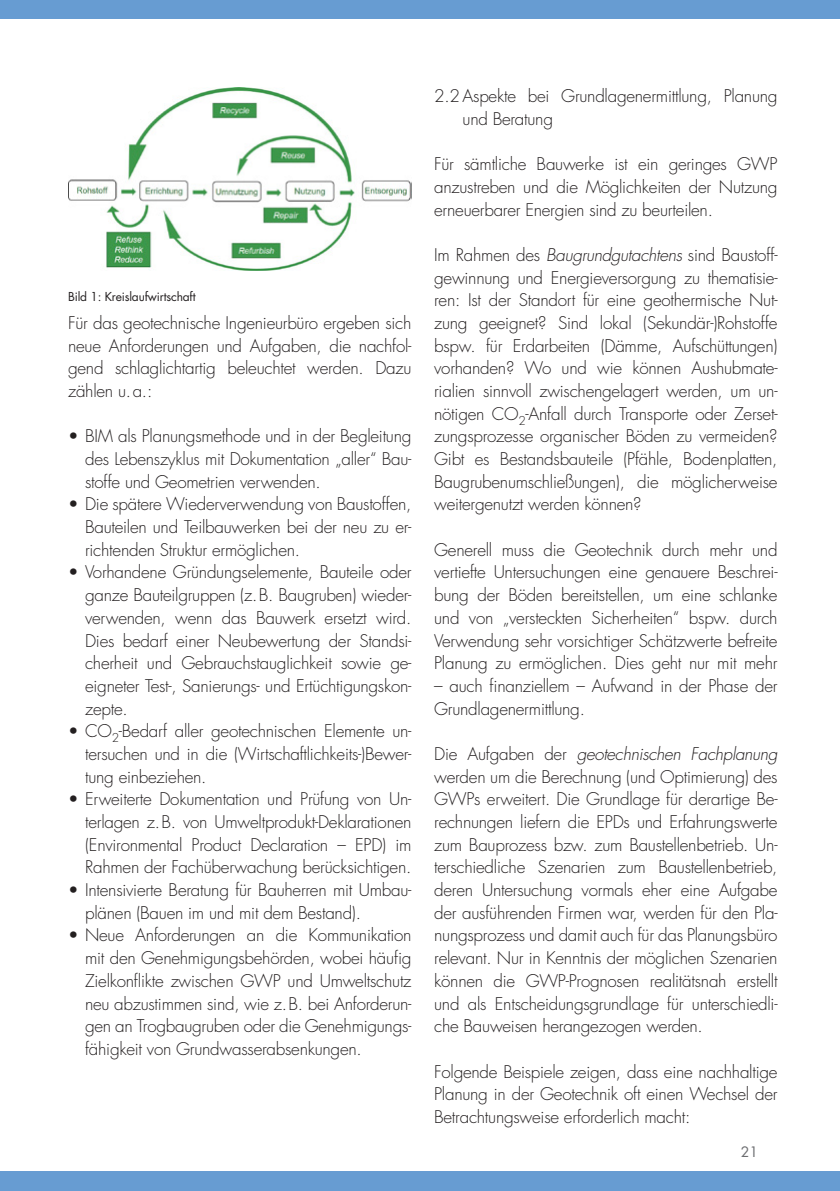
<style>
.page{position:relative;width:840px;height:1191px;background:#fff}
.page>*{position:absolute;margin:0;border:0;box-sizing:border-box;transform-origin:0 0}
.t1{font:300 17px/22.6px "Futura Std";letter-spacing:-.015em;color:#231f20;text-align:justify}
.t2{font:14px "Futura Std";color:#6c6d70}
.t3{font:12px "Futura Std";letter-spacing:-.015em;color:#231f20}
.s1{font-style:italic}
</style>
<div class="page">
<div style="left:0;top:1171px;width:839px;height:20px;background:#679cd2"></div>
<div style="left:0;top:0;width:839px;height:19px;background:#679cd2"></div>
<img style="left:68px;top:88px;width:343px;height:182px">
<p class="t3" style="left:68px;top:288px;width:129px">Bild 1: Kreislaufwirtschaft</p>
<p class="t1" style="left:68px;top:312px;width:344px">Für das geotechnische Ingenieurbüro ergeben sich neue Anforderungen und Aufgaben, die nachfol&shy;gend schlaglichtartig beleuchtet werden. Dazu zählen u.a.:</p>
<p class="t1" style="left:85px;top:425px;width:328px;text-indent:-17px">• BIM als Planungsmethode und in der Begleitung des Lebenszyklus mit Dokumentation „aller“ Bau&shy;stoffe und Geometrien verwenden.</p>
<p class="t1" style="left:85px;top:493px;width:327px;text-indent:-17px">• Die spätere Wiederverwendung von Baustoffen, Bauteilen und Teilbauwerken bei der neu zu er&shy;richtenden Struktur ermöglichen.</p>
<p class="t1" style="left:85px;top:561px;width:328px;text-indent:-17px">• Vorhandene Gründungselemente, Bauteile oder ganze Bauteilgruppen (z.B. Baugruben) wieder&shy;verwenden, wenn das Bauwerk ersetzt wird.<br>Dies bedarf einer Neubewertung der Standsi&shy;cherheit und Gebrauchstauglichkeit sowie ge&shy;eigneter Test-, Sanierungs- und Ertüchtigungskon&shy;zepte.</p>
<p class="t1" style="left:85px;top:720px;width:327px;text-indent:-17px">• CO<sub>2</sub>-Bedarf aller geotechnischen Elemente un&shy;tersuchen und in die (Wirtschaftlichkeits-)Bewer&shy;tung einbeziehen.</p>
<p class="t1" style="left:85px;top:788px;width:328px;text-indent:-17px">• Erweiterte Dokumentation und Prüfung von Un&shy;terlagen z.B. von Umweltprodukt-Deklarationen (Environmental Product Declaration – EPD) im Rahmen der Fachüberwachung berücksichtigen.</p>
<p class="t1" style="left:85px;top:879px;width:327px;text-indent:-17px">• Intensivierte Beratung für Bauherren mit Umbau&shy;plänen (Bauen im und mit dem Bestand).</p>
<p class="t1" style="left:85px;top:924px;width:328px;text-indent:-17px">• Neue Anforderungen an die Kommunikation mit den Genehmigungsbehörden, wobei häufig Zielkonflikte zwischen GWP und Umweltschutz neu abzustimmen sind, wie z.B. bei Anforderun&shy;gen an Trogbaugruben oder die Genehmigungs&shy;fähigkeit von Grundwasserabsenkungen.</p>
<p class="t1" style="left:462px;top:85px;width:316px;text-indent:-28px">2.2 Aspekte bei Grundlagenermittlung, Planung und Beratung</p>
<p class="t1" style="left:434px;top:153px;width:345px">Für sämtliche Bauwerke ist ein geringes GWP anzustreben und die Möglichkeiten der Nutzung erneuerbarer Energien sind zu beurteilen.</p>
<p class="t1" style="left:434px;top:244px;width:345px">Im Rahmen des <span class="s1">Baugrundgutachtens</span> sind Baustoff&shy;gewinnung und Energieversorgung zu thematisie&shy;ren: Ist der Standort für eine geothermische Nut&shy;zung geeignet? Sind lokal (Sekundär-)Rohstoffe bspw. für Erdarbeiten (Dämme, Aufschüttungen) vorhanden? Wo und wie können Aushubmate&shy;rialien sinnvoll zwischengelagert werden, um un&shy;nötigen CO<sub>2</sub>-Anfall durch Transporte oder Zerset&shy;zungsprozesse organischer Böden zu vermeiden?<br>Gibt es Bestandsbauteile (Pfähle, Bodenplatten, Baugrubenumschließungen), die möglicherweise weitergenutzt werden können?</p>
<p class="t1" style="left:434px;top:539px;width:345px">Generell muss die Geotechnik durch mehr und vertiefte Untersuchungen eine genauere Beschrei&shy;bung der Böden bereitstellen, um eine schlanke und von „versteckten Sicherheiten“ bspw. durch Verwendung sehr vorsichtiger Schätzwerte befreite Planung zu ermöglichen. Dies geht nur mit mehr</p>
<p class="t1" style="left:434px;top:675px;width:345px">– auch finanziellem – Aufwand in der Phase der<br>Grundlagenermittlung.</p>
<p class="t1" style="left:434px;top:743px;width:345px">Die Aufgaben der <span class="s1">geotechnischen Fachplanung </span>werden um die Berechnung (und Optimierung) des GWPs erweitert. Die Grundlage für derartige Be&shy;rechnungen liefern die EPDs und Erfahrungswerte zum Bauprozess bzw. zum Baustellenbetrieb. Un&shy;terschiedliche Szenarien zum Baustellenbetrieb, deren Untersuchung vormals eher eine Aufgabe der ausführenden Firmen war, werden für den Pla&shy;nungsprozess und damit auch für das Planungsbüro relevant. Nur in Kenntnis der möglichen Szenarien können die GWP-Prognosen realitätsnah erstellt und als Entscheidungsgrundlage für unterschiedli&shy;che Bauweisen herangezogen werden.</p>
<p class="t1" style="left:434px;top:1060px;width:344px">Folgende Beispiele zeigen, dass eine nachhaltige Planung in der Geotechnik oft einen Wechsel der Betrachtungsweise erforderlich macht:</p>
<p class="t2" style="left:740px;top:1143px;width:19px">21</p>
</div>
